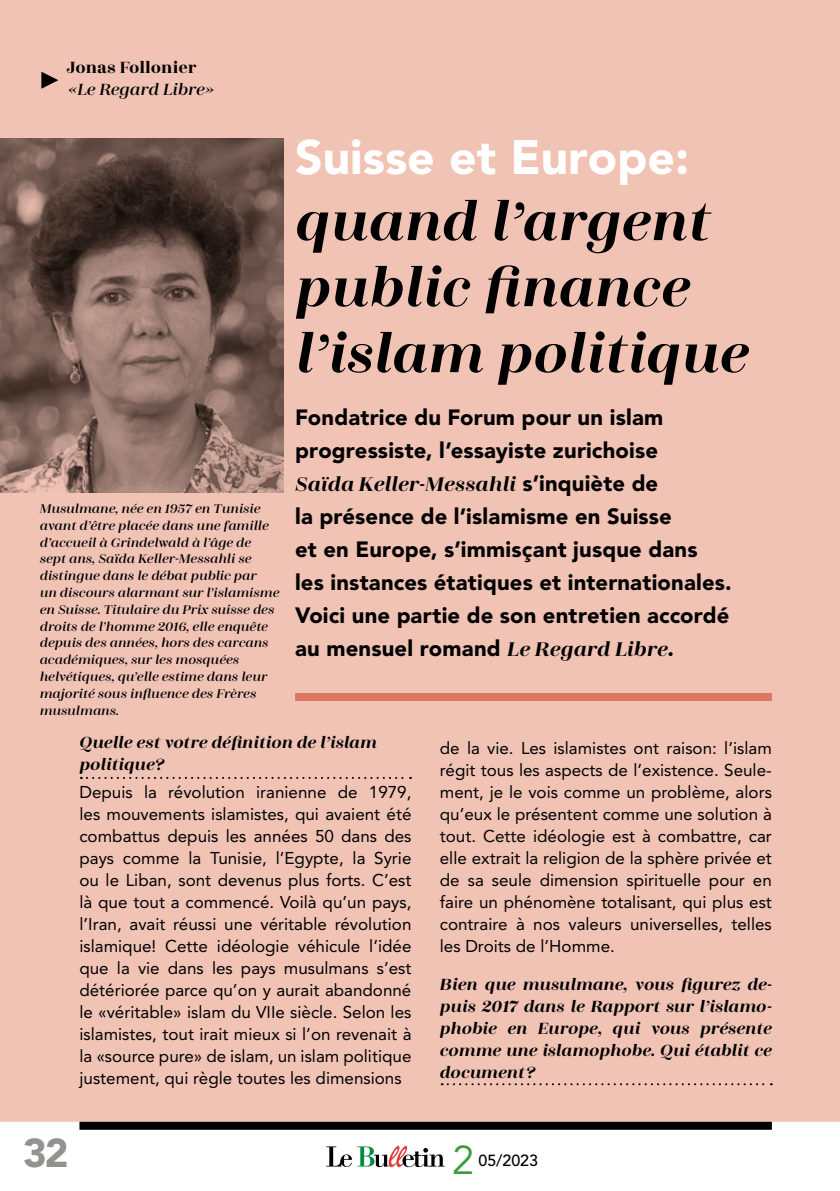
<style>
.page{position:relative;width:840px;height:1191px;background:#fff}
.page>*{position:absolute;margin:0;border:0;box-sizing:border-box;transform-origin:0 0}
.t1{font:italic 700 60px/66px "Zahrah";color:#000}
.t2{font:900 48px "Avenir";color:#fff}
.t3{font:900 40px "Avenir";color:#949290}
.t4{font:40px "Avenir";color:#3b9e3a}
.t5{font:900 22px/33px "Avenir";letter-spacing:.01em;color:#000}
.t6{font:italic 700 22px "Zahrah";color:#000}
.t7{font:italic 700 18px/22px "Zahrah";color:#000}
.t8{font:italic 600 18px "Zahrah";color:#000}
.t9{font:700 18px "Zahrah";color:#000}
.t10{font:17px/22px "Avenir";color:#000;text-align:justify}
.t11{font:500 16px "Avenir";color:#000}
.t12{font:italic 600 14px/16.8px "Zahrah";color:#000}
.s1{font-family:"Avenir";font-weight:900;font-style:normal}
.s2{font-family:"Zahrah";font-weight:700;font-style:italic}
</style>
<div class="page">
<svg style="left:326px;top:1145px;width:118px;height:22px"></svg>
<div style="left:79px;top:1121px;width:692px;height:8px;background:#000"></div>
<div style="left:0;top:0;width:839px;height:1121px;background:#f1c3b5"></div>
<img style="left:0;top:138px;width:283px;height:354px">
<svg style="left:41px;top:72px;width:17px;height:17px"></svg>
<div style="left:295px;top:693px;width:476px;height:8px;background:#da7864"></div>
<svg style="left:81px;top:777px;width:330px;height:2px"></svg>
<svg style="left:441px;top:1083px;width:330px;height:2px"></svg>
<p class="t9" style="left:67px;top:57px;width:131px">Jonas Follonier</p>
<p class="t8" style="left:68px;top:79px;width:148px">«Le Regard Libre»</p>
<p class="t12" style="left:40px;top:500px;width:241px">Musulmane, née en 1957 en Tunisie avant d’être placée dans une famille d’accueil à Grindelwald à l’âge de sept ans, Saïda Keller-Messahli se distingue dans le débat public par<br>un discours alarmant sur l’islamisme en Suisse. Titulaire du Prix suisse des droits de l’homme 2016, elle enquête depuis des années, hors des carcans académiques, sur les mosquées helvétiques, qu’elle estime dans leur majorité sous influence des Frères musulmans.</p>
<h2 class="t2" style="left:295px;top:128px;width:395px">Suisse et Europe:</h2>
<h1 class="t1" style="left:295px;top:188px;width:455px">quand l’argent public finance l’islam politique</h1>
<p class="t5" style="left:295px;top:400px;width:369px">Fondatrice du Forum pour un islam progressiste, l’essayiste zurichoise</p>
<p class="t6" style="left:295px;top:471px;width:364px">Saïda Keller-Messahli <span class="s1">s’inquiète de</span></p>
<p class="t5" style="left:295px;top:499px;width:438px">la présence de l’islamisme en Suisse<br>et en Europe, s’immisçant jusque dans les instances étatiques et internationales.<br>Voici une partie de son entretien accordé au mensuel romand <span class="s2">Le Regard Libre</span>.</p>
<p class="t7" style="left:79px;top:731px;width:299px">Quelle est votre définition de l’islam politique?</p>
<p class="t10" style="left:79px;top:780px;width:333px">Depuis la révolution iranienne de 1979, les mouvements islamistes, qui avaient été combattus depuis les années 50 dans des pays comme la Tunisie, l’Egypte, la Syrie ou le Liban, sont devenus plus forts. C’est là que tout a commencé. Voilà qu’un pays, l’Iran, avait réussi une véritable révolution islamique! Cette idéologie véhicule l’idée que la vie dans les pays musulmans s’est détériorée parce qu’on y aurait abandonné le «véritable» islam du VIIe siècle. Selon les islamistes, tout irait mieux si l’on revenait à la «source pure» de islam, un islam politique justement, qui règle toutes les dimensions</p>
<p class="t10" style="left:439px;top:736px;width:333px">de la vie. Les islamistes ont raison: l’islam régit tous les aspects de l’existence. Seule&shy;ment, je le vois comme un problème, alors qu’eux le présentent comme une solution à tout. Cette idéologie est à combattre, car elle extrait la religion de la sphère privée et de sa seule dimension spirituelle pour en faire un phénomène totalisant, qui plus est contraire à nos valeurs universelles, telles les Droits de l’Homme.</p>
<p class="t7" style="left:439px;top:973px;width:333px;text-align:justify">Bien que musulmane, vous figurez de&shy;puis 2017 dans le Rapport sur l’islamo&shy;phobie en Europe, qui vous présente comme une islamophobe. Qui établit ce document?</p>
<h3 class="t3" style="left:23px;top:1128px;width:47px">32</h3>
<h3 class="t4" style="left:452px;top:1136px;width:24px">2</h3>
<p class="t11" style="left:478px;top:1151px;width:61px">05/2023</p>
</div>
